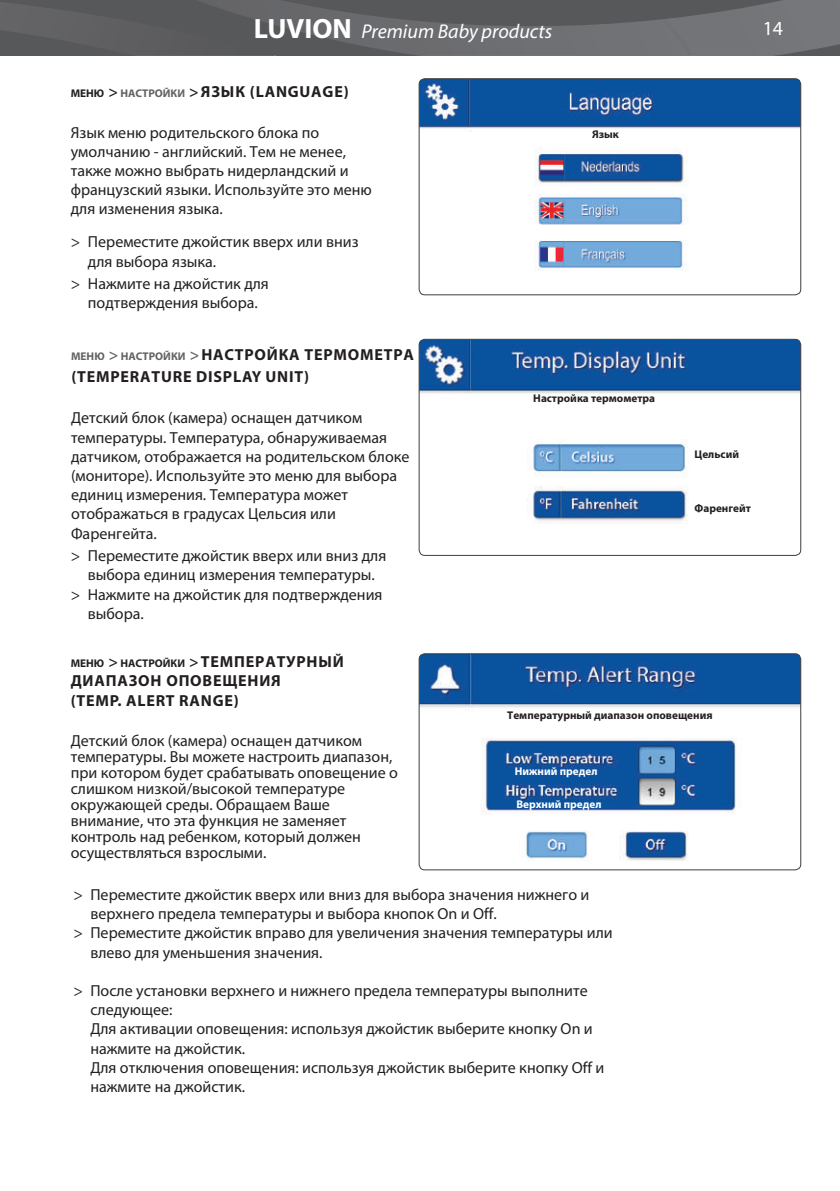
<style>
.page{position:relative;width:840px;height:1191px;background:#fff}
.page>*{position:absolute;margin:0;border:0;box-sizing:border-box;transform-origin:0 0}
.t1{font:italic 20px "Myriad Pro";color:#fff}
.t2{font:20px "Myriad Pro";color:#fff}
.t3{font:16px/19.2px "Myriad Pro";color:#231f20}
.t4{font:700 16px/22px "Myriad Pro";letter-spacing:.05em;color:#231f20}
.t5{font:700 11.2px "Myriad Pro";color:#231f20}
.t6{font:700 11.2px "Myriad Pro";color:#fff}
.s1{font-weight:700;font-style:normal;font-size:28px}
.s2{font-size:11.2px}
.s3{font-weight:600}
.s4{font-size:11.2px;color:#636366}
.s5{font-weight:600;color:#636366}
.s6{font-weight:600;font-size:16px}
.s7{font-size:16px}
</style>
<div class="page">
<svg style="left:0;top:0;width:839px;height:56px;background:#626366"></svg>
<img style="left:662px;top:19px;width:30px;height:37px">
<img style="left:420px;top:339px;width:380px;height:182px">
<img style="left:420px;top:657px;width:380px;height:213px">
<img style="left:420px;top:79px;width:380px;height:216px">
<div style="left:418px;top:78px;width:382px;height:217px;border:1px solid #3e3e3f;border-radius:6px"></div>
<img style="left:418px;top:533px;width:384px;height:124px">
<p class="t1" style="left:254px;top:19px;width:299px"><span class="s1">LUVION</span> Premium Baby products</p>
<p class="t2" style="left:762px;top:16px;width:22px">14</p>
<p class="t4" style="left:71px;top:80px;width:279px"><span class="s2">МЕНЮ</span> <span class="s3">&gt;</span> <span class="s4">НАСТРОЙКИ</span> <span class="s3">&gt;</span>ЯЗЫК (LANGUAGE)</p>
<p class="t3" style="left:71px;top:122px;width:302px">Язык меню родительского блока по умолчанию - английский. Тем не менее, также можно выбрать нидерландский и французский языки. Используйте это меню для изменения языка.</p>
<p class="t3" style="left:88px;top:232px;width:272px;text-indent:-17px">&gt; Переместите джойстик вверх или вниз для выбора языка.</p>
<p class="t3" style="left:71px;top:273px;width:199px;line-height:19.8px;text-align:center">&gt; Нажмите на джойстик для подтверждения выбора.</p>
<p class="t4" style="left:71px;top:343px;width:344px"><span class="s4">МЕНЮ</span> <span class="s5">&gt;</span> <span class="s4">НАСТРОЙКИ</span> <span class="s5">&gt;</span>НАСТРОЙКА ТЕРМОМЕТРА (TEMPERATURE DISPLAY UNIT)</p>
<p class="t3" style="left:71px;top:408px;width:340px">Детский блок (камера) оснащен датчиком температуры. Температура, обнаруживаемая датчиком, отображается на родительском блоке (мониторе). Используйте это меню для выбора единиц измерения. Температура может отображаться в градусах Цельсия или Фаренгейта.</p>
<p class="t3" style="left:71px;top:546px;width:317px">&gt; Переместите джойстик вверх или вниз для</p>
<p class="t3" style="left:88px;top:565px;width:288px">выбора единиц измерения температуры.</p>
<p class="t3" style="left:71px;top:584px;width:313px">&gt; Нажмите на джойстик для подтверждения</p>
<p class="t3" style="left:88px;top:604px;width:57px">выбора.</p>
<p class="t5" style="left:71px;top:656px;width:274px">МЕНЮ <span class="s6">&gt;</span> НАСТРОЙКИ <span class="s6">&gt;</span><span class="s7">ТЕМПЕРАТУРНЫЙ</span></p>
<p class="t4" style="left:71px;top:669px;width:211px;line-height:20px">ДИАПАЗОН ОПОВЕЩЕНИЯ (TEMP. ALERT RANGE)</p>
<p class="t3" style="left:71px;top:732px;width:328px;line-height:16px">Детский блок (камера) оснащен датчиком температуры. Вы можете настроить диапазон, при котором будет срабатывать оповещение о слишком низкой/высокой температуре окружающей среды. Обращаем Ваше внимание, что эта функция не заменяет контроль над ребенком, который должен осуществляться взрослыми.</p>
<p class="t3" style="left:73px;top:884px;width:517px">&gt; Переместите джойстик вверх или вниз для выбора значения нижнего и</p>
<p class="t3" style="left:90px;top:904px;width:407px">верхнего предела температуры и выбора кнопок On и Off.</p>
<p class="t3" style="left:73px;top:923px;width:540px">&gt; Переместите джойстик вправо для увеличения значения температуры или</p>
<p class="t3" style="left:90px;top:942px;width:233px">влево для уменьшения значения.</p>
<p class="t3" style="left:90px;top:980px;width:515px;text-indent:-17px">&gt; После установки верхнего и нижнего предела температуры выполните следующее:<br>Для активации оповещения: используя джойстик выберите кнопку On и нажмите на джойстик.<br>Для отключения оповещения: используя джойстик выберите кнопку Off и нажмите на джойстик.</p>
<p class="t5" style="left:591px;top:127px;width:28px">Язык</p>
<p class="t5" style="left:533px;top:391px;width:123px">Настройка термометра</p>
<p class="t5" style="left:694px;top:447px;width:46px">Цельсий</p>
<p class="t5" style="left:694px;top:500px;width:58px">Фаренгейт</p>
<p class="t5" style="left:507px;top:707px;width:207px">Температурный диапазон оповещения</p>
<p class="t6" style="left:514px;top:764px;width:84px">Нижний предел</p>
<p class="t6" style="left:516px;top:796px;width:87px">Верхний предел</p>
</div>
